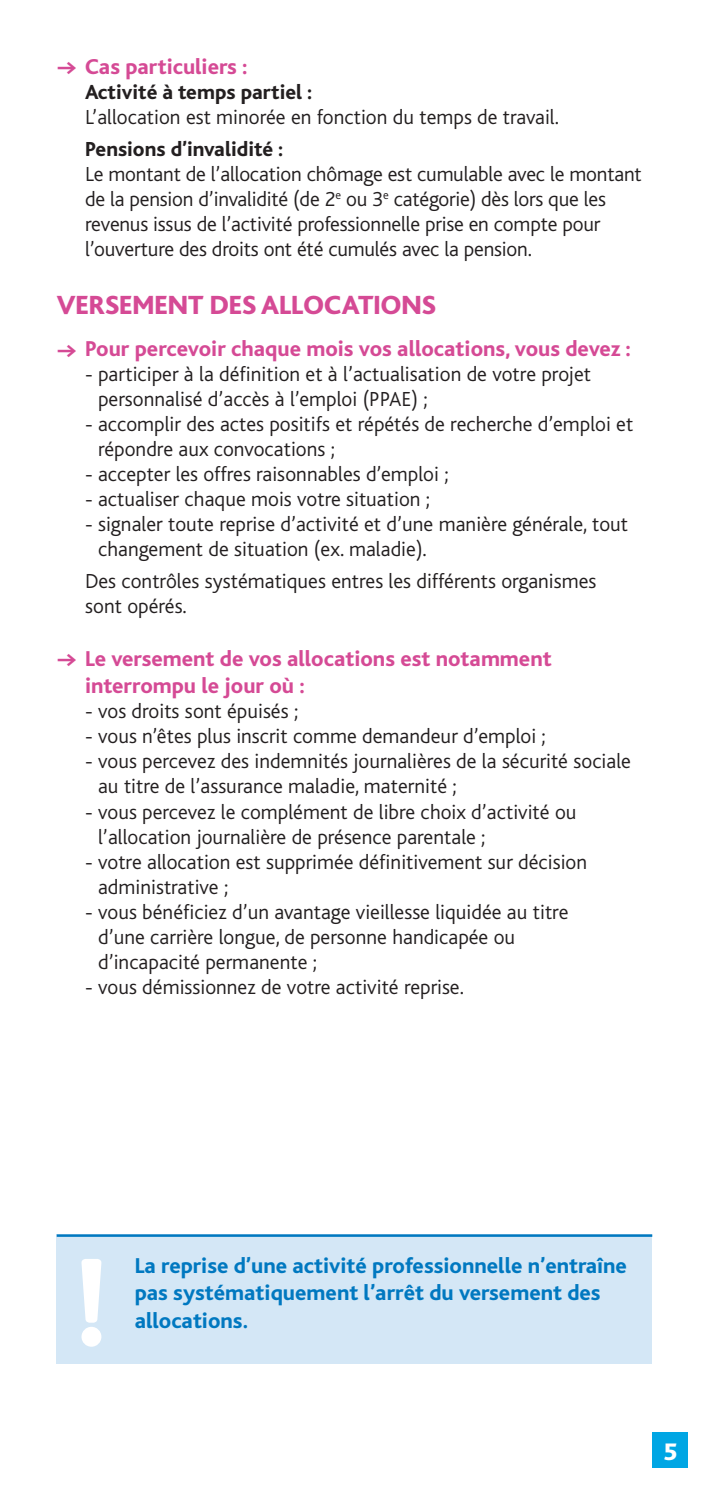
<style>
.page{position:relative;width:709px;height:1489px;background:#fff}
.page>*{position:absolute;margin:0;border:0;box-sizing:border-box;transform-origin:0 0}
.SOUS-TITRE{font:800 27.5px "Bliss";color:#d54a95}
.t1{font:800 25px "Bliss";color:#fff}
.INTERTITRE{font:800 22.5px/27.5px "Bliss";color:#d54a95}
.TEXTE_ENCADRÉ_2_BLEU{font:800 22.5px/27.5px "Bliss";color:#0078c0}
.TEXTE_COURANT_RET_4M{font:300 21.25px/25px "Bliss";color:#231f20}
.TEXTE_COURANT_ESPACE{font:300 21.25px/25px "Bliss";letter-spacing:-.01em;color:#231f20}
.TEXTE_COURANT_ESPACE-2{font:800 21.25px "Bliss";color:#231f20}
.s1{font-family:"Executive";font-weight:700}
</style>
<div class="page">
<div style="left:652px;top:1431px;width:35px;height:36px;background:#00a6e4"></div>
<div style="left:57px;top:1234px;width:595px;height:129px;background:#d4e7f6"></div>
<hr style="left:57px;top:1234px;width:595px;height:2px;background:#0078c0">
<svg style="left:81px;top:1259px;width:20px;height:87px"></svg>
<p class="INTERTITRE" style="left:57px;top:53px;width:192px"><span class="s1">→</span> Cas particuliers :</p>
<p class="TEXTE_COURANT_ESPACE-2" style="left:85px;top:81px;width:229px">Activité à temps partiel :</p>
<p class="TEXTE_COURANT_ESPACE" style="left:85px;top:105px;width:475px">L’allocation est minorée en fonction du temps de travail.</p>
<p class="TEXTE_COURANT_ESPACE-2" style="left:85px;top:138px;width:200px">Pensions d’invalidité :</p>
<p class="TEXTE_COURANT_ESPACE" style="left:85px;top:162px;width:558px">Le montant de l’allocation chômage est cumulable avec le montant de la pension d’invalidité (de 2<sup>e</sup> ou 3<sup>e</sup> catégorie) dès lors que les revenus issus de l’activité professionnelle prise en compte pour l’ouverture des droits ont été cumulés avec la pension.</p>
<p class="SOUS-TITRE" style="left:57px;top:291px;width:381px">VERSEMENT DES ALLOCATIONS</p>
<p class="INTERTITRE" style="left:57px;top:335px;width:576px"><span class="s1">→</span> Pour percevoir chaque mois vos allocations, vous devez :</p>
<p class="TEXTE_COURANT_RET_4M" style="left:98px;top:362px;width:494px;text-indent:-13px">- participer à la définition et à l’actualisation de votre projet personnalisé d’accès à l’emploi (PPAE) ;</p>
<p class="TEXTE_COURANT_RET_4M" style="left:98px;top:412px;width:536px;text-indent:-13px">- accomplir des actes positifs et répétés de recherche d’emploi et répondre aux convocations ;</p>
<p class="TEXTE_COURANT_RET_4M" style="left:85px;top:462px;width:365px">- accepter les offres raisonnables d’emploi ;</p>
<p class="TEXTE_COURANT_RET_4M" style="left:85px;top:487px;width:346px">- actualiser chaque mois votre situation ;</p>
<p class="TEXTE_COURANT_RET_4M" style="left:98px;top:512px;width:531px;text-indent:-13px">- signaler toute reprise d’activité et d’une manière générale, tout changement de situation (ex. maladie).</p>
<p class="TEXTE_COURANT_RET_4M" style="left:85px;top:569px;width:513px">Des contrôles systématiques entres les différents organismes sont opérés.</p>
<p class="INTERTITRE" style="left:85px;top:645px;width:468px;text-indent:-28px"><span class="s1">→</span> Le versement de vos allocations est notamment interrompu le jour où :</p>
<p class="TEXTE_COURANT_RET_4M" style="left:85px;top:699px;width:215px">- vos droits sont épuisés ;</p>
<p class="TEXTE_COURANT_RET_4M" style="left:85px;top:724px;width:462px">- vous n’êtes plus inscrit comme demandeur d’emploi ;</p>
<p class="TEXTE_COURANT_RET_4M" style="left:98px;top:749px;width:534px;text-indent:-13px">- vous percevez des indemnités journalières de la sécurité sociale au titre de l’assurance maladie, maternité ;</p>
<p class="TEXTE_COURANT_RET_4M" style="left:98px;top:799px;width:480px;text-indent:-13px">- vous percevez le complément de libre choix d’activité ou l’allocation journalière de présence parentale ;</p>
<p class="TEXTE_COURANT_RET_4M" style="left:98px;top:849px;width:490px;text-indent:-13px">- votre allocation est supprimée définitivement sur décision administrative ;</p>
<p class="TEXTE_COURANT_RET_4M" style="left:98px;top:899px;width:472px;text-indent:-13px">- vous bénéficiez d’un avantage vieillesse liquidée au titre d’une carrière longue, de personne handicapée ou d’incapacité permanente ;</p>
<p class="TEXTE_COURANT_RET_4M" style="left:85px;top:974px;width:380px">- vous démissionnez de votre activité reprise.</p>
<p class="TEXTE_ENCADRÉ_2_BLEU" style="left:135px;top:1252px;width:494px">La reprise d’une activité professionnelle n’entraîne pas systématiquement l’arrêt du versement des allocations.</p>
<p class="t1" style="left:663px;top:1438px;width:16px">5</p>
</div>
